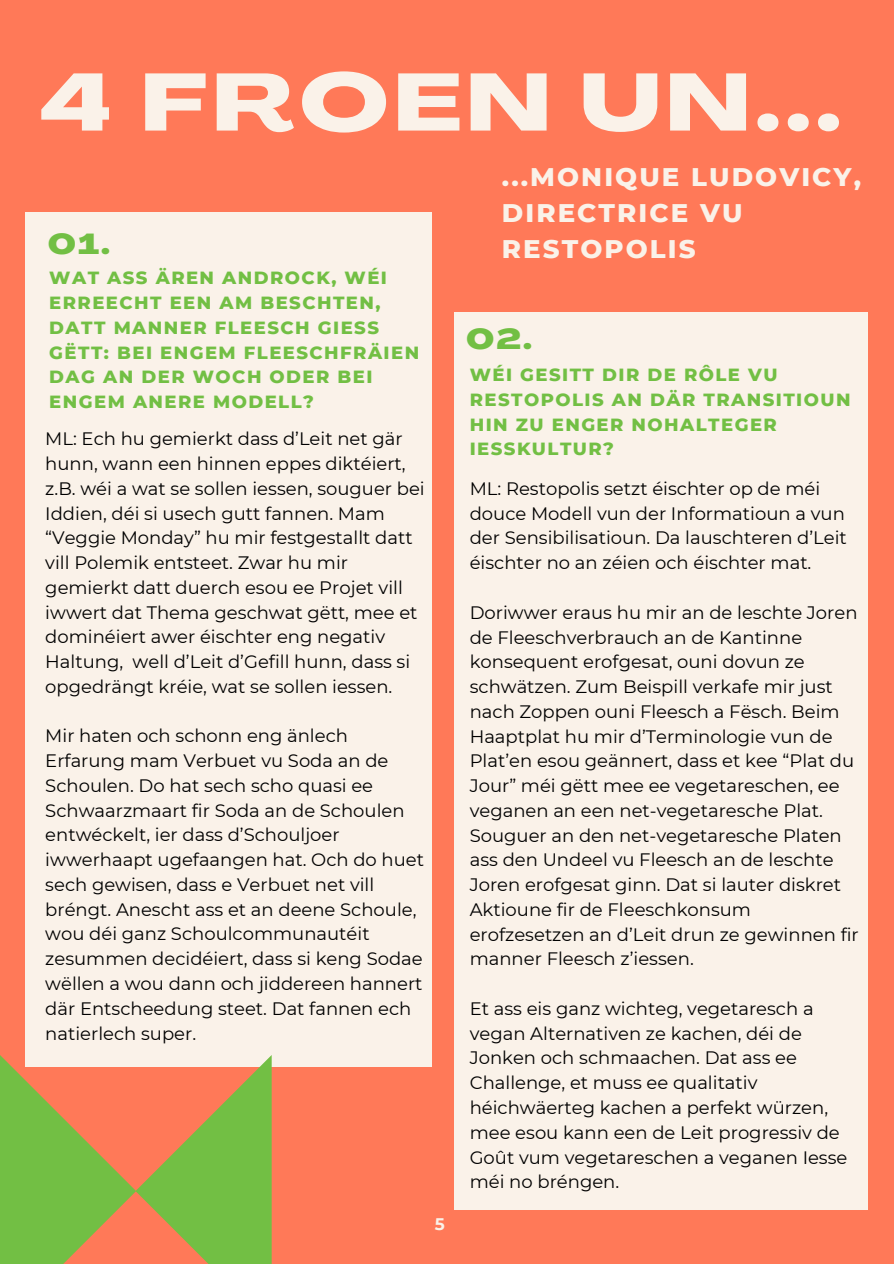
<style>
.page{position:relative;width:894px;height:1264px;background:#fff}
.page>*{position:absolute;margin:0;border:0;box-sizing:border-box;transform-origin:0 0}
.t1{font:800 79.8px "Agrandir Grand";letter-spacing:.07em;color:#faf2e9}
.t2{font:800 28.5px "Agrandir Grand";color:#72bf44}
.t3{font:800 25.95px/36px "Montserrat";letter-spacing:.08em;color:#faf2e9}
.t4{font:18px/24.8px "Montserrat";color:#000}
.t5{font:800 18px/24.8px "Montserrat";letter-spacing:.08em;color:#72bf44}
.t6{font:700 16.8px "Montserrat";color:#faf2e9}
</style>
<div class="page">
<div style="left:0;top:0;width:893px;height:1263px;background:#ff7958"></div>
<div style="left:25px;top:213px;width:406px;height:854px;background:#faf2e9"></div>
<div style="left:454px;top:313px;width:413px;height:896px;background:#faf2e9"></div>
<svg style="left:0;top:1055px;width:271px;height:208px;fill:#72bf44"></svg>
<p class="t1" style="left:41px;top:71px;width:801px">4 FROEN UN...</p>
<p class="t2" style="left:48px;top:232px;width:64px">01.</p>
<h1 class="t5" style="left:49px;top:265px;width:371px">WAT ASS ÄREN ANDROCK, WÉI<br>ERREECHT EEN AM BESCHTEN,<br>DATT MANNER FLEESCH GIESS<br>GËTT: BEI ENGEM FLEESCHFRÄIEN<br>DAG AN DER WOCH ODER BEI<br>ENGEM ANERE MODELL?</h1>
<h2 class="t4" style="left:45px;top:426px;width:381px">ML: Ech hu gemierkt dass d’Leit net gär hunn, wann een hinnen eppes diktéiert, z.B. wéi a wat se sollen iessen, souguer bei Iddien, déi si usech gutt fannen. Mam “Veggie Monday” hu mir festgestallt datt vill Polemik entsteet. Zwar hu mir gemierkt datt duerch esou ee Projet vill iwwert dat Thema geschwat gëtt, mee et dominéiert awer éischter eng negativ Haltung, well d’Leit d’Gefill hunn, dass si opgedrängt kréie, wat se sollen iessen.</h2>
<h3 class="t4" style="left:45px;top:723px;width:380px">Mir haten och schonn eng änlech Erfarung mam Verbuet vu Soda an de Schoulen. Do hat sech scho quasi ee Schwaarzmaart fir Soda an de Schoulen entwéckelt, ier dass d’Schouljoer iwwerhaapt ugefaangen hat. Och do huet sech gewisen, dass e Verbuet net vill bréngt. Anescht ass et an deene Schoule, wou déi ganz Schoulcommunautéit zesummen decidéiert, dass si keng Sodae wëllen a wou dann och jiddereen hannert där Entscheedung steet. Dat fannen ech natierlech super.</h3>
<p class="t6" style="left:434px;top:1213px;width:11px">5</p>
<p class="t3" style="left:501px;top:158px;width:360px">...MONIQUE LUDOVICY,<br>DIRECTRICE VU<br>RESTOPOLIS</p>
<p class="t2" style="left:466px;top:327px;width:67px">02.</p>
<h2 class="t5" style="left:469px;top:362px;width:382px">WÉI GESITT DIR DE RÔLE VU<br>RESTOPOLIS AN DÄR TRANSITIOUN<br>HIN ZU ENGER NOHALTEGER<br>IESSKULTUR?</h2>
<h3 class="t4" style="left:469px;top:476px;width:378px">ML: Restopolis setzt éischter op de méi douce Modell vun der Informatioun a vun der Sensibilisatioun. Da lauschteren d’Leit éischter no an zéien och éischter mat.</h3>
<h2 class="t4" style="left:469px;top:600px;width:390px">Doriwwer eraus hu mir an de leschte Joren de Fleeschverbrauch an de Kantinne konsequent erofgesat, ouni dovun ze schwätzen. Zum Beispill verkafe mir just nach Zoppen ouni Fleesch a Fësch. Beim Haaptplat hu mir d’Terminologie vun de Plat’en esou geännert, dass et kee “Plat du Jour” méi gëtt mee ee vegetareschen, ee veganen an een net-vegetaresche Plat.<br>Souguer an den net-vegetaresche Platen ass den Undeel vu Fleesch an de leschte Joren erofgesat ginn. Dat si lauter diskret Aktioune fir de Fleeschkonsum erofzesetzen an d’Leit drun ze gewinnen fir manner Fleesch z’iessen.</h2>
<p class="t4" style="left:469px;top:996px;width:379px">Et ass eis ganz wichteg, vegetaresch a vegan Alternativen ze kachen, déi de Jonken och schmaachen. Dat ass ee Challenge, et muss ee qualitativ héichwäerteg kachen a perfekt würzen, mee esou kann een de Leit progressiv de Goût vum vegetareschen a veganen Iesse méi no bréngen.</p>
</div>
